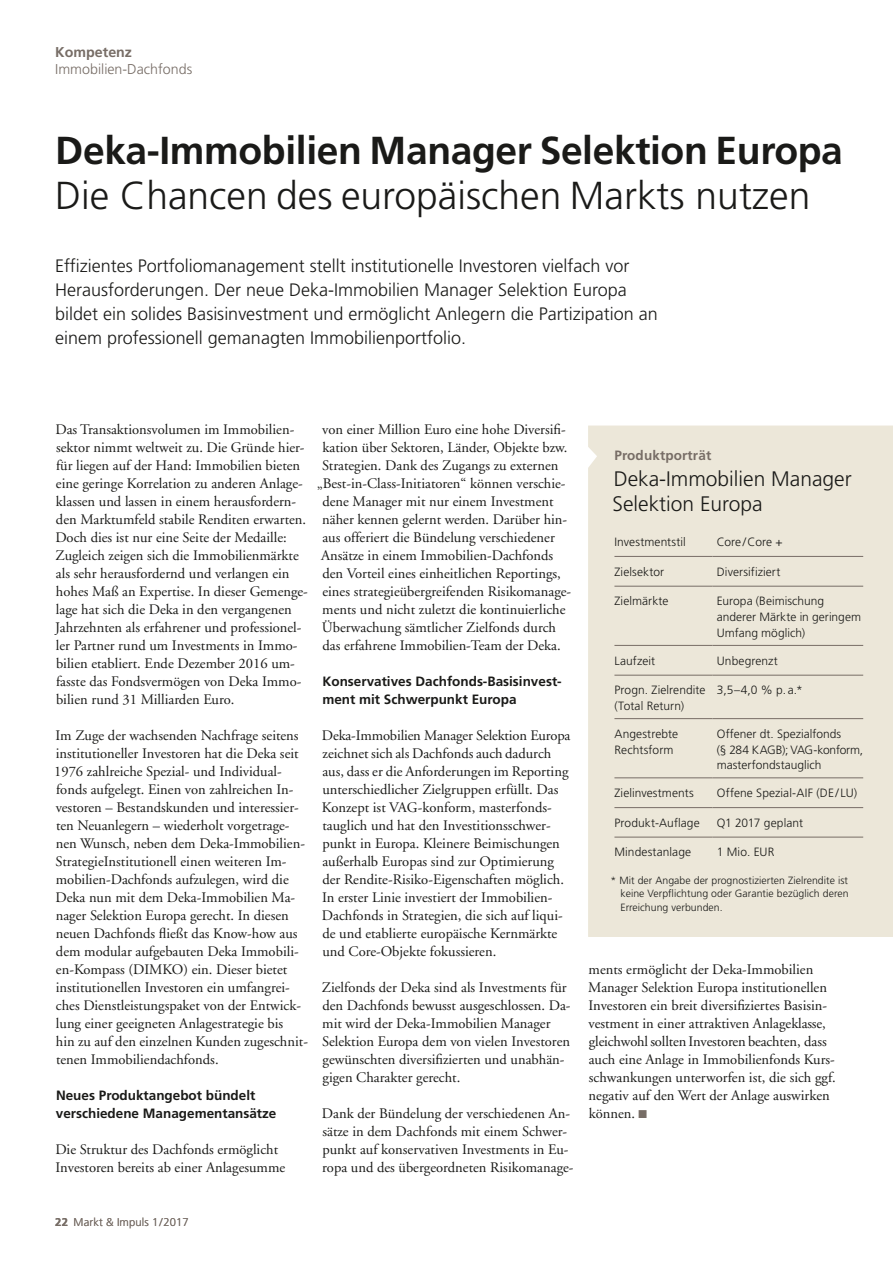
<style>
.page{position:relative;width:893px;height:1263px;background:#fff}
.page>*{position:absolute;margin:0;border:0;box-sizing:border-box;transform-origin:0 0}
.t1{font:700 39px "Deka Frutiger OTPS";letter-spacing:-.01em;color:#1a1a18}
.t2{font:300 39px "Deka Frutiger OTPS";color:#1a1a18}
.t3{font:300 21px/25.2px "Deka Frutiger OTPS";color:#1a1a18}
.t4{font:300 18px/24px "Deka Frutiger OTPS";color:#1a1a18}
.t5{font:14.55px/18px "Deka A Garamond OT";color:#1a1a18}
.t6{font:300 14.25px "Deka Frutiger OTPS";color:#776d66}
.t7{font:700 14.25px "Deka Frutiger OTPS";color:#776d66}
.t8{font:700 13.5px/18px "Deka Frutiger OTPS";color:#1a1a18}
.t9{font:700 13.5px "Deka Frutiger OTPS";letter-spacing:.01em;color:#776d66}
.t10{font:300 12px/15.8px "Deka Frutiger OTPS";letter-spacing:.005em;color:#1a1a18}
.t11{font:300 11.25px "Deka Frutiger OTPS";letter-spacing:.01em;color:#776d66}
.t12{font:300 10.5px/13.5px "Deka Frutiger OTPS";letter-spacing:.005em;color:#1a1a18;text-align:justify}
.s1{font-weight:700}
</style>
<div class="page">
<div style="left:588px;top:425px;width:305px;height:512px;background:#ece7d9"></div>
<hr style="left:614px;top:556px;width:98px;height:1px;background:#776d66">
<hr style="left:712px;top:556px;width:151px;height:1px;background:#776d66">
<hr style="left:614px;top:586px;width:98px;height:1px;background:#776d66">
<hr style="left:712px;top:586px;width:151px;height:1px;background:#776d66">
<hr style="left:614px;top:645px;width:98px;height:1px;background:#776d66">
<hr style="left:712px;top:645px;width:151px;height:1px;background:#776d66">
<hr style="left:614px;top:675px;width:98px;height:1px;background:#776d66">
<hr style="left:712px;top:675px;width:151px;height:1px;background:#776d66">
<hr style="left:614px;top:718px;width:98px;height:1px;background:#776d66">
<hr style="left:712px;top:718px;width:151px;height:1px;background:#776d66">
<hr style="left:614px;top:777px;width:98px;height:1px;background:#776d66">
<hr style="left:712px;top:777px;width:151px;height:1px;background:#776d66">
<hr style="left:614px;top:807px;width:98px;height:1px;background:#776d66">
<hr style="left:712px;top:807px;width:151px;height:1px;background:#776d66">
<hr style="left:614px;top:837px;width:98px;height:1px;background:#776d66">
<hr style="left:712px;top:837px;width:151px;height:1px;background:#776d66">
<p class="t7" style="left:55px;top:44px;width:78px">Kompetenz</p>
<p class="t6" style="left:55px;top:61px;width:138px">Immobilien-Dachfonds</p>
<h1 class="t1" style="left:55px;top:126px;width:789px">Deka-Immobilien Manager Selektion Europa</h1>
<h1 class="t2" style="left:55px;top:171px;width:757px">Die Chancen des europäischen Markts nutzen</h1>
<p class="t4" style="left:55px;top:253px;width:604px">Effizientes Portfoliomanagement stellt institutionelle Investoren vielfach vor Herausforderungen. Der neue Deka-Immobilien Manager Selektion Europa bildet ein solides Basisinvestment und ermöglicht Anlegern die Partizipation an einem professionell gemanagten Immobilienportfolio.</p>
<p class="t5" style="left:55px;top:420px;width:254px">Das Transaktionsvolumen im Immobilien&shy;sektor nimmt weltweit zu. Die Gründe hier&shy;für liegen auf der Hand: Immobilien bieten eine geringe Korrelation zu anderen Anlage&shy;klassen und lassen in einem herausfordern&shy;den Marktumfeld stabile Renditen erwarten.<br>Doch dies ist nur eine Seite der Medaille:<br>Zugleich zeigen sich die Immobilienmärkte als sehr herausfordernd und verlangen ein hohes Maß an Expertise. In dieser Gemenge&shy;lage hat sich die Deka in den vergangenen Jahrzehnten als erfahrener und professionel&shy;ler Partner rund um Investments in Immo&shy;bilien etabliert. Ende Dezember 2016 um&shy;fasste das Fondsvermögen von Deka Immo&shy;bilien rund 31 Milliarden Euro.</p>
<p class="t5" style="left:54px;top:726px;width:255px">Im Zuge der wachsenden Nachfrage seitens institutioneller Investoren hat die Deka seit 1976 zahlreiche Spezial- und Individual&shy;fonds aufgelegt. Einen von zahlreichen In&shy;vestoren – Bestandskunden und interessier&shy;ten Neuanlegern – wiederholt vorgetrage&shy;nen Wunsch, neben dem Deka-Immobilien-StrategieInstitutionell einen weiteren Im&shy;mobilien-Dachfonds aufzulegen, wird die Deka nun mit dem Deka-Immobilien Ma&shy;nager Selektion Europa gerecht. In diesen neuen Dachfonds fließt das Know-how aus dem modular aufgebauten Deka Immobili&shy;en-Kompass (DIMKO) ein. Dieser bietet institutionellen Investoren ein umfangrei&shy;ches Dienstleistungspaket von der Entwick&shy;lung einer geeigneten Anlagestrategie bis<br>hin zu auf den einzelnen Kunden zugeschnit&shy;tenen Immobiliendachfonds.</p>
<p class="t8" style="left:56px;top:1086px;width:222px">Neues Produktangebot bündelt verschiedene Managementansätze</p>
<p class="t5" style="left:55px;top:1140px;width:231px">Die Struktur des Dachfonds ermöglicht<br>Investoren bereits ab einer Anlagesumme</p>
<p class="t5" style="left:322px;top:420px;width:245px">von einer Million Euro eine hohe Diversifi-</p>
<p class="t5" style="left:322px;top:438px;width:246px">kation über Sektoren, Länder, Objekte bzw.</p>
<p class="t5" style="left:322px;top:456px;width:238px">Strategien. Dank des Zugangs zu externen</p>
<p class="t5" style="left:317px;top:474px;width:250px">„Best-in-Class-Initiatoren“ können verschie-</p>
<p class="t5" style="left:322px;top:492px;width:233px">dene Manager mit nur einem Investment</p>
<p class="t5" style="left:322px;top:510px;width:246px">näher kennen gelernt werden. Darüber hin-</p>
<p class="t5" style="left:322px;top:528px;width:234px">aus offeriert die Bündelung verschiedener</p>
<p class="t5" style="left:321px;top:546px;width:234px">Ansätze in einem Immobilien-Dachfonds</p>
<p class="t5" style="left:322px;top:564px;width:240px">den Vorteil eines einheitlichen Reportings,</p>
<p class="t5" style="left:322px;top:582px;width:250px">eines strategieübergreifenden Risikomanage-</p>
<p class="t5" style="left:322px;top:600px;width:245px">ments und nicht zuletzt die kontinuierliche</p>
<p class="t5" style="left:322px;top:618px;width:236px">Überwachung sämtlicher Zielfonds durch</p>
<p class="t5" style="left:322px;top:636px;width:240px">das erfahrene Immobilien-Team der Deka.</p>
<p class="t8" style="left:322px;top:672px;width:241px">Konservatives Dachfonds-Basisinvest&shy;ment mit Schwerpunkt Europa</p>
<p class="t5" style="left:322px;top:726px;width:250px">Deka-Immobilien Manager Selektion Europa zeichnet sich als Dachfonds auch dadurch aus, dass er die Anforderungen im Reporting unterschiedlicher Zielgruppen erfüllt. Das Konzept ist VAG-konform, masterfonds&shy;tauglich und hat den Investitionsschwer&shy;punkt in Europa. Kleinere Beimischungen außerhalb Europas sind zur Optimierung der Rendite-Risiko-Eigenschaften möglich.<br>In erster Linie investiert der Immobilien-Dachfonds in Strategien, die sich auf liqui&shy;de und etablierte europäische Kernmärkte und Core-Objekte fokussieren.</p>
<p class="t5" style="left:322px;top:978px;width:250px">Zielfonds der Deka sind als Investments für den Dachfonds bewusst ausgeschlossen. Da&shy;mit wird der Deka-Immobilien Manager Selektion Europa dem von vielen Investoren gewünschten diversifizierten und unabhän&shy;gigen Charakter gerecht.</p>
<p class="t5" style="left:322px;top:1104px;width:253px">Dank der Bündelung der verschiedenen An&shy;sätze in dem Dachfonds mit einem Schwer&shy;punkt auf konservativen Investments in Eu&shy;ropa und des übergeordneten Risikomanage-</p>
<p class="t9" style="left:614px;top:448px;width:98px">Produktporträt</p>
<h2 class="t3" style="left:613px;top:466px;width:241px">Deka-Immobilien Manager<br>Selektion Europa</h2>
<p class="t10" style="left:614px;top:534px;width:73px">Investmentstil</p>
<p class="t10" style="left:717px;top:534px;width:67px">Core/Core +</p>
<p class="t10" style="left:614px;top:563px;width:51px">Zielsektor</p>
<p class="t10" style="left:717px;top:563px;width:65px">Diversifiziert</p>
<p class="t10" style="left:614px;top:593px;width:56px">Zielmärkte</p>
<p class="t10" style="left:717px;top:593px;width:146px">Europa (Beimischung anderer Märkte in geringem<br>Umfang möglich)</p>
<p class="t10" style="left:614px;top:652px;width:42px">Laufzeit</p>
<p class="t10" style="left:717px;top:652px;width:63px">Unbegrenzt</p>
<p class="t10" style="left:614px;top:682px;width:93px">Progn. Zielrendite (Total Return)</p>
<p class="t10" style="left:717px;top:682px;width:88px">3,5–4,0 % p.a.*</p>
<p class="t10" style="left:614px;top:726px;width:65px">Angestrebte<br>Rechtsform</p>
<p class="t10" style="left:717px;top:726px;width:148px">Offener dt. Spezialfonds<br>(§ 284 KAGB); VAG-konform, masterfondstauglich</p>
<p class="t10" style="left:614px;top:785px;width:81px">Zielinvestments</p>
<p class="t10" style="left:717px;top:785px;width:142px">Offene Spezial-AIF (DE/ LU)</p>
<p class="t10" style="left:614px;top:815px;width:87px">Produkt-Auflage</p>
<p class="t10" style="left:717px;top:815px;width:88px">Q1 2017 geplant</p>
<p class="t10" style="left:614px;top:844px;width:78px">Mindestanlage</p>
<p class="t10" style="left:717px;top:844px;width:59px">1 Mio. EUR</p>
<p class="t12" style="left:620px;top:873px;width:230px;text-indent:-10px">* Mit der Angabe der prognostizierten Zielrendite ist keine Verpflichtung oder Garantie bezüglich deren Erreichung verbunden.</p>
<p class="t5" style="left:588px;top:960px;width:249px">ments ermöglicht der Deka-Immobilien Manager Selektion Europa institutionellen Investoren ein breit diversifiziertes Basisin&shy;vestment in einer attraktiven Anlageklasse, gleichwohl sollten Investoren beachten, dass auch eine Anlage in Immobilienfonds Kurs&shy;schwankungen unterworfen ist, die sich ggf. negativ auf den Wert der Anlage auswirken können.</p>
<p class="t11" style="left:55px;top:1215px;width:135px"><span class="s1">22</span> Markt &amp; Impuls 1/2017</p>
</div>
